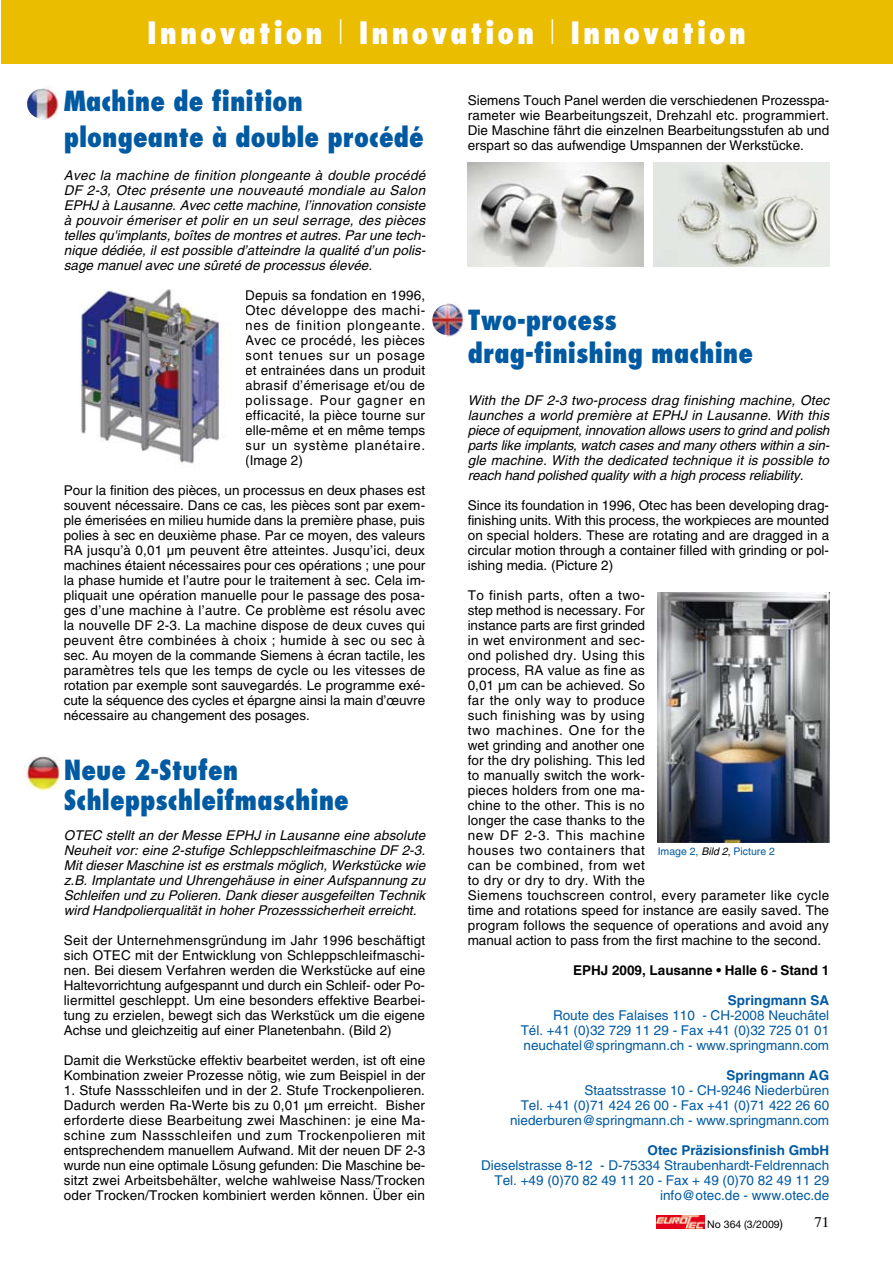
<style>
.page{position:relative;width:893px;height:1263px;background:#fff}
.page>*{position:absolute;margin:0;border:0;box-sizing:border-box;transform-origin:0 0}
.t1{font:800 condensed 30px "Futura";letter-spacing:.1em;color:#fff}
.t2{font:800 condensed 27px/33px "Futura";color:#005aa2}
.t3{font:13.5px/15px "Helvetica";letter-spacing:.01em;color:#000;text-align:justify}
.t4{font:italic 13.5px/15px "Helvetica";color:#000;text-align:justify}
.t5{font:13.5px/15px "Helvetica";color:#005aa2;text-align:right}
.t6{font:700 13.5px "Helvetica";color:#005aa2}
.t7{font:700 13.5px "Helvetica";color:#000}
.t8{font:10.5px "Helvetica";color:#005aa2}
.t9{font:10.5px "Helvetica Neue";color:#000}
.s1{font-weight:300;font-stretch:normal}
.s2{font-style:italic;color:#000}
.s3{color:#000}
.s4{font-size:12px}
</style>
<div class="page">
<svg style="left:656px;top:1215px;width:1px;height:13px"></svg>
<img style="left:657px;top:1215px;width:47px;height:13px">
<div style="left:1px;top:0;width:892px;height:64px;background:#ebbd00"></div>
<img style="left:27px;top:88px;width:31px;height:32px">
<img style="left:24px;top:755px;width:37px;height:36px">
<img style="left:79px;top:289px;width:141px;height:175px">
<img style="left:658px;top:593px;width:171px;height:249px">
<img style="left:468px;top:163px;width:175px;height:103px">
<img style="left:653px;top:163px;width:176px;height:103px">
<img style="left:432px;top:302px;width:32px;height:35px">
<h1 class="t1" style="left:147px;top:14px;width:600px">Innovation <span class="s1">l</span> Innovation <span class="s1">l</span> Innovation</h1>
<h2 class="t2" style="left:64px;top:83px;width:361px;line-height:36px">Machine de finition plongeante à double procédé</h2>
<p class="t4" style="left:64px;top:168px;width:364px">Avec la machine de finition plongeante à double procédé DF 2-3, Otec présente une nouveauté mondiale au Salon EPHJ à Lausanne. Avec cette machine, l’innovation consiste à pouvoir émeriser et polir en un seul serrage, des pièces telles qu'implants, boîtes de montres et autres. Par une tech&shy;nique dédiée, il est possible d’atteindre la qualité d’un polis&shy;sage manuel avec une sûreté de processus élevée.</p>
<p class="t3" style="left:245px;top:288px;width:182px">Depuis sa fondation en 1996, Otec développe des machi&shy;nes de finition plongeante.<br>Avec ce procédé, les pièces sont tenues sur un posage et entrainées dans un produit abrasif d’émerisage et/ou de polissage. Pour gagner en efficacité, la pièce tourne sur elle-même et en même temps sur un système planétaire. (Image 2)</p>
<p class="t3" style="left:64px;top:483px;width:363px">Pour la finition des pièces, un processus en deux phases est souvent nécessaire. Dans ce cas, les pièces sont par exem&shy;ple émerisées en milieu humide dans la première phase, puis polies à sec en deuxième phase. Par ce moyen, des valeurs RA jusqu’à 0,01 µm peuvent être atteintes. Jusqu’ici, deux machines étaient nécessaires pour ces opérations ; une pour la phase humide et l’autre pour le traitement à sec. Cela im&shy;pliquait une opération manuelle pour le passage des posa&shy;ges d’une machine à l’autre. Ce problème est résolu avec la nouvelle DF 2-3. La machine dispose de deux cuves qui peuvent être combinées à choix ; humide à sec ou sec à sec. Au moyen de la commande Siemens à écran tactile, les paramètres tels que les temps de cycle ou les vitesses de rotation par exemple sont sauvegardés. Le programme exé&shy;cute la séquence des cycles et épargne ainsi la main d’œuvre nécessaire au changement des posages.</p>
<h2 class="t2" style="left:64px;top:755px;width:287px;line-height:30px">Neue 2-Stufen<br>Schleppschleifmaschine</h2>
<p class="t4" style="left:64px;top:828px;width:364px">OTEC stellt an der Messe EPHJ in Lausanne eine absolute Neuheit vor: eine 2-stufige Schleppschleifmaschine DF 2-3.<br>Mit dieser Maschine ist es erstmals möglich, Werkstücke wie z.B. Implantate und Uhrengehäuse in einer Aufspannung zu Schleifen und zu Polieren. Dank dieser ausgefeilten Technik wird Handpolierqualität in hoher Prozesssicherheit erreicht.</p>
<p class="t3" style="left:64px;top:933px;width:363px">Seit der Unternehmensgründung im Jahr 1996 beschäftigt sich OTEC mit der Entwicklung von Schleppschleifmaschi&shy;nen. Bei diesem Verfahren werden die Werkstücke auf eine Haltevorrichtung aufgespannt und durch ein Schleif- oder Po&shy;liermittel geschleppt. Um eine besonders effektive Bearbei&shy;tung zu erzielen, bewegt sich das Werkstück um die eigene Achse und gleichzeitig auf einer Planetenbahn. (Bild 2)</p>
<p class="t3" style="left:64px;top:1053px;width:363px">Damit die Werkstücke effektiv bearbeitet werden, ist oft eine<br>Kombination zweier Prozesse nötig, wie zum Beispiel in der</p>
<p class="t3" style="left:64px;top:1083px;width:363px">1. Stufe Nassschleifen und in der 2. Stufe Trockenpolieren.<br>Dadurch werden Ra-Werte bis zu 0,01 µm erreicht. Bisher erforderte diese Bearbeitung zwei Maschinen: je eine Ma&shy;schine zum Nassschleifen und zum Trockenpolieren mit entsprechendem manuellem Aufwand. Mit der neuen DF 2-3 wurde nun eine optimale Lösung gefunden: Die Maschine be&shy;sitzt zwei Arbeitsbehälter, welche wahlweise Nass/Trocken oder Trocken/Trocken kombiniert werden können. Über ein</p>
<p class="t3" style="left:468px;top:93px;width:363px">Siemens Touch Panel werden die verschiedenen Prozesspa&shy;rameter wie Bearbeitungszeit, Drehzahl etc. programmiert.<br>Die Maschine fährt die einzelnen Bearbeitungsstufen ab und erspart so das aufwendige Umspannen der Werkstücke.</p>
<h2 class="t2" style="left:468px;top:303px;width:287px">Two-process drag-finishing machine</h2>
<p class="t4" style="left:468px;top:393px;width:364px">With the DF 2-3 two-process drag finishing machine, Otec launches a world première at EPHJ in Lausanne. With this piece of equipment, innovation allows users to grind and polish parts like implants, watch cases and many others within a sin&shy;gle machine. With the dedicated technique it is possible to reach hand polished quality with a high process reliability.</p>
<p class="t3" style="left:468px;top:498px;width:363px">Since its foundation in 1996, Otec has been developing drag&shy;finishing units. With this process, the workpieces are mounted on special holders. These are rotating and are dragged in a circular motion through a container filled with grinding or pol&shy;ishing media. (Picture 2)</p>
<p class="t3" style="left:468px;top:588px;width:363px;text-align:left">To finish parts, often a two-<br>step method is necessary. For<br>instance parts are first grinded<br>in wet environment and sec-<br>ond polished dry. Using this<br>process, RA value as fine as<br>0,01 µm can be achieved. So<br>far the only way to produce<br>such finishing was by using<br>two machines. One for the<br>wet grinding and another one<br>for the dry polishing. This led<br>to manually switch the work-<br>pieces holders from one ma-<br>chine to the other. This is no<br>longer the case thanks to the<br>new DF 2-3. This machine<br>houses two containers that<br>can be combined, from wet<br>to dry or dry to dry. With the<br>Siemens touchscreen control, every parameter like cycle time and rotations speed for instance are easily saved. The program follows the sequence of operations and avoid any manual action to pass from the first machine to the second.</p>
<p class="t7" style="left:573px;top:962px;width:258px">EPHJ 2009, Lausanne • Halle 6 - Stand 1</p>
<p class="t6" style="left:728px;top:992px;width:103px">Springmann SA</p>
<p class="t5" style="left:521px;top:1008px;width:310px;text-align:justify;text-indent:32px">Route des Falaises 110 - CH-2008 Neuchâtel Tél. +41 (0)32 729 11 29 - Fax +41 (0)32 725 01 01 neuchatel@springmann.ch - www.springmann.com</p>
<p class="t6" style="left:726px;top:1067px;width:104px">Springmann AG</p>
<p class="t5" style="left:510px;top:1083px;width:321px">Staatsstrasse 10 - CH-9246 Niederbüren<br>Tel. +41 (0)71 424 26 00 - Fax +41 (0)71 422 26 60 niederburen@springmann.ch - www.springmann.com</p>
<p class="t6" style="left:648px;top:1142px;width:183px">Otec Präzisionsfinish GmbH</p>
<p class="t5" style="left:481px;top:1158px;width:350px">Dieselstrasse 8-12 - D-75334 Straubenhardt-Feldrennach<br>Tel. +49 (0)70 82 49 11 20 - Fax + 49 (0)70 82 49 11 29 info@otec.de - www.otec.de</p>
<p class="t8" style="left:658px;top:845px;width:119px">Image 2, <span class="s2">Bild 2</span><span class="s3">,</span> Picture 2</p>
<p class="t9" style="left:707px;top:1218px;width:77px">No 364 (3/2009<span class="s4">)</span></p>
</div>
